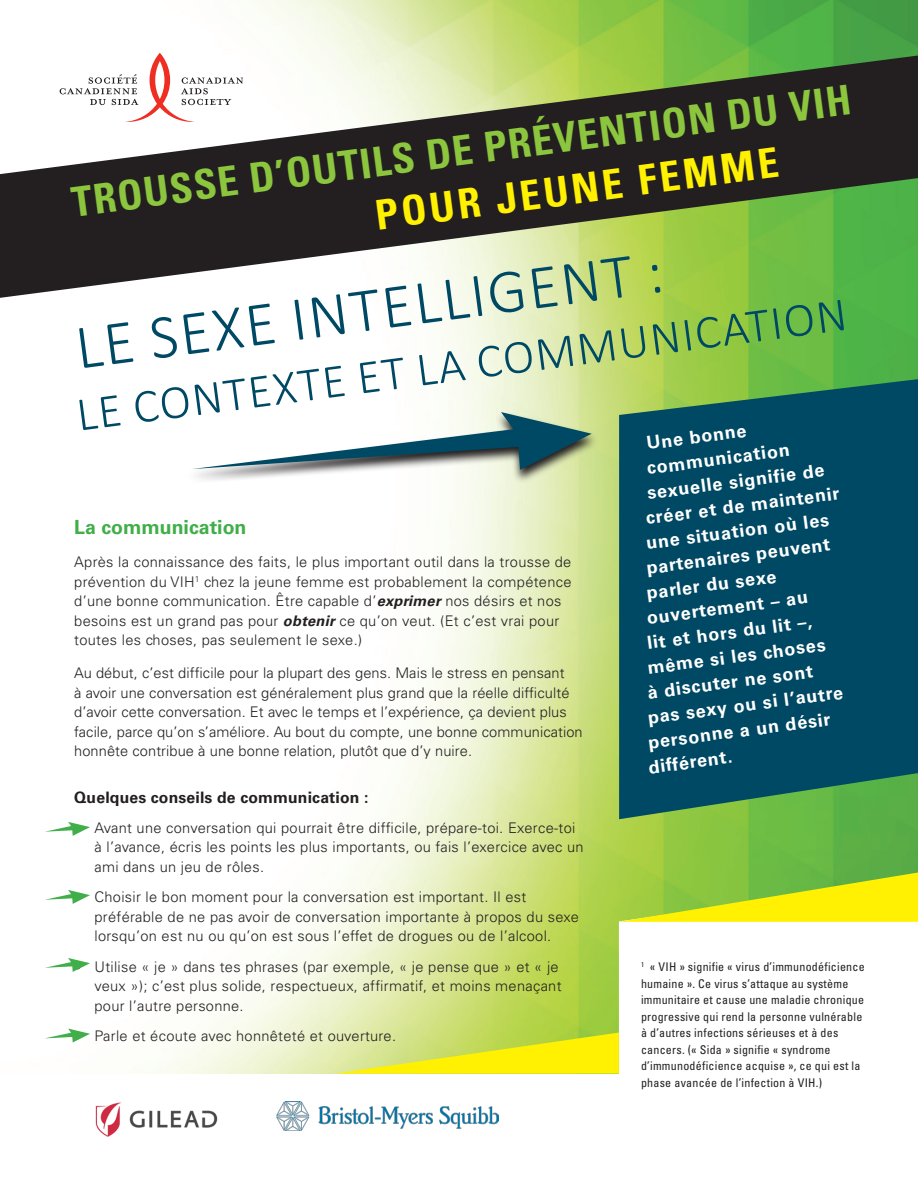
<style>
.page{position:relative;width:918px;height:1188px;background:#fff}
.page>*{position:absolute;margin:0;border:0;box-sizing:border-box;transform-origin:0 0}
.Heading_1{font:300 63px "Calibri";color:#004964}
.Heading_1-2{font:300 48px "Calibri";color:#004964}
.Title_1{font:700 condensed 41.1px "Univers";color:#8bc63e}
.Title_2{font:700 condensed 41.1px "Univers";color:#fff101}
.Heading_2{font:700 19.5px "Univers";color:#40ae49}
.Highlight_WHITE_2{font:700 18px "Univers";color:#fff}
.Heading_3{font:700 15.75px "Univers";letter-spacing:.01em;color:#231f20}
.body{font:300 14.7px/19.5px "Univers";letter-spacing:.005em;color:#231f20}
.bullet_1{font:300 14.7px/19.5px "Univers";letter-spacing:.02em;color:#231f20}
.footnotes{font:condensed 12px/16.5px "Univers";letter-spacing:.02em;color:#231f20}
.s1{font-weight:700;font-style:italic}
</style>
<div class="page">
<img style="left:68px;top:0;width:850px;height:1074px">
<svg style="left:619px;top:922px;width:299px;height:152px"></svg>
<svg style="left:619px;top:379px;width:299px;height:440px;background:#0b5461"></svg>
<svg style="left:0;top:56px;width:918px;height:242px;fill:#231f20"></svg>
<img style="left:276px;top:1102px;width:222px;height:28px">
<img style="left:95px;top:1102px;width:123px;height:35px">
<svg style="left:186px;top:412px;width:412px;height:71px"></svg>
<svg style="left:192px;top:412px;width:400px;height:58px"></svg>
<svg style="left:619px;top:873px;width:299px;height:49px;background:#c2da21"></svg>
<svg style="left:335px;top:1033px;width:284px;height:41px;background:#e5e73d"></svg>
<svg style="left:45px;top:822px;width:45px;height:14px"></svg>
<svg style="left:45px;top:890px;width:45px;height:14px"></svg>
<svg style="left:45px;top:958px;width:45px;height:14px"></svg>
<svg style="left:45px;top:1029px;width:45px;height:14px"></svg>
<svg style="left:60px;top:53px;width:183px;height:69px"></svg>
<p class="Title_1" style="left:69px;top:174px;width:787px;rotate:-7deg">TROUSSE D’OUTILS DE PRÉVENTION DU VIH</p>
<p class="Title_2" style="left:372px;top:189px;width:408px;rotate:-7deg">POUR JEUNE FEMME</p>
<p class="Heading_1" style="left:71px;top:307px;width:594px;rotate:-7deg">LE SEXE INTELLIGENT :</p>
<p class="Heading_1-2" style="left:73px;top:382px;width:778px;rotate:-7deg">LE CONTEXTE ET LA COMMUNICATION</p>
<p class="Highlight_WHITE_2" style="left:645px;top:432px;width:102px;rotate:-7deg">Une bonne</p>
<p class="Highlight_WHITE_2" style="left:646px;top:457px;width:145px;rotate:-7deg">communication</p>
<p class="Highlight_WHITE_2" style="left:646px;top:482px;width:180px;rotate:-7deg">sexuelle signifie de</p>
<p class="Highlight_WHITE_2" style="left:645px;top:507px;width:196px;rotate:-7deg">créer et de maintenir</p>
<p class="Highlight_WHITE_2" style="left:645px;top:532px;width:186px;rotate:-7deg">une situation où les</p>
<p class="Heading_2" style="left:74px;top:516px;width:174px">La communication</p>
<p class="body" style="left:74px;top:552px;width:499px">Après la connaissance des faits, le plus important outil dans la trousse de prévention du VIH<sup>1</sup> chez la jeune femme est probablement la compétence d’une bonne communication. Être capable d’<span class="s1">exprimer</span> nos désirs et nos besoins est un grand pas pour <span class="s1">obtenir</span> ce qu’on veut. (Et c’est vrai pour toutes les choses, pas seulement le sexe.)</p>
<p class="body" style="left:74px;top:663px;width:510px">Au début, c’est difficile pour la plupart des gens. Mais le stress en pensant<br>à avoir une conversation est généralement plus grand que la réelle difficulté d’avoir cette conversation. Et avec le temps et l’expérience, ça devient plus facile, parce qu’on s’améliore. Au bout du compte, une bonne communication honnête contribue à une bonne relation, plutôt que d’y nuire.</p>
<p class="Heading_3" style="left:74px;top:788px;width:296px">Quelques conseils de communication :</p>
<p class="bullet_1" style="left:94px;top:818px;width:491px;text-indent:-20px">• Avant une conversation qui pourrait être difficile, prépare-toi. Exerce-toi à l’avance, écris les points les plus importants, ou fais l’exercice avec un ami dans un jeu de rôles.</p>
<p class="bullet_1" style="left:94px;top:887px;width:486px;text-indent:-20px">• Choisir le bon moment pour la conversation est important. Il est préférable de ne pas avoir de conversation importante à propos du sexe lorsqu’on est nu ou qu’on est sous l’effet de drogues ou de l’alcool.</p>
<p class="bullet_1" style="left:94px;top:957px;width:469px;text-indent:-20px">• Utilise « je » dans tes phrases (par exemple, « je pense que » et « je veux »); c’est plus solide, respectueux, affirmatif, et moins menaçant pour l’autre personne.</p>
<p class="bullet_1" style="left:74px;top:1026px;width:323px">• Parle et écoute avec honnêteté et ouverture.</p>
<p class="Highlight_WHITE_2" style="left:645px;top:557px;width:187px;rotate:-7deg">partenaires peuvent</p>
<p class="Highlight_WHITE_2" style="left:645px;top:582px;width:132px;rotate:-7deg">parler du sexe</p>
<p class="Highlight_WHITE_2" style="left:646px;top:607px;width:164px;rotate:-7deg">ouvertement – au</p>
<p class="Highlight_WHITE_2" style="left:646px;top:632px;width:168px;rotate:-7deg">lit et hors du lit –,</p>
<p class="Highlight_WHITE_2" style="left:646px;top:656px;width:181px;rotate:-7deg">même si les choses</p>
<p class="Highlight_WHITE_2" style="left:647px;top:682px;width:168px;rotate:-7deg">à discuter ne sont</p>
<p class="Highlight_WHITE_2" style="left:647px;top:706px;width:198px;rotate:-7deg">pas sexy ou si l’autre</p>
<p class="Highlight_WHITE_2" style="left:647px;top:731px;width:185px;rotate:-7deg">personne a un désir</p>
<p class="Highlight_WHITE_2" style="left:647px;top:757px;width:86px;rotate:-7deg">différent.</p>
<p class="footnotes" style="left:641px;top:959px;width:225px"><sup>1</sup> « VIH » signifie « virus d’immunodéficience humaine ». Ce virus s’attaque au système immunitaire et cause une maladie chronique progressive qui rend la personne vulnérable à d’autres infections sérieuses et à des cancers. (« Sida » signifie « syndrome d’immunodéficience acquise », ce qui est la phase avancée de l’infection à VIH.)</p>
</div>
